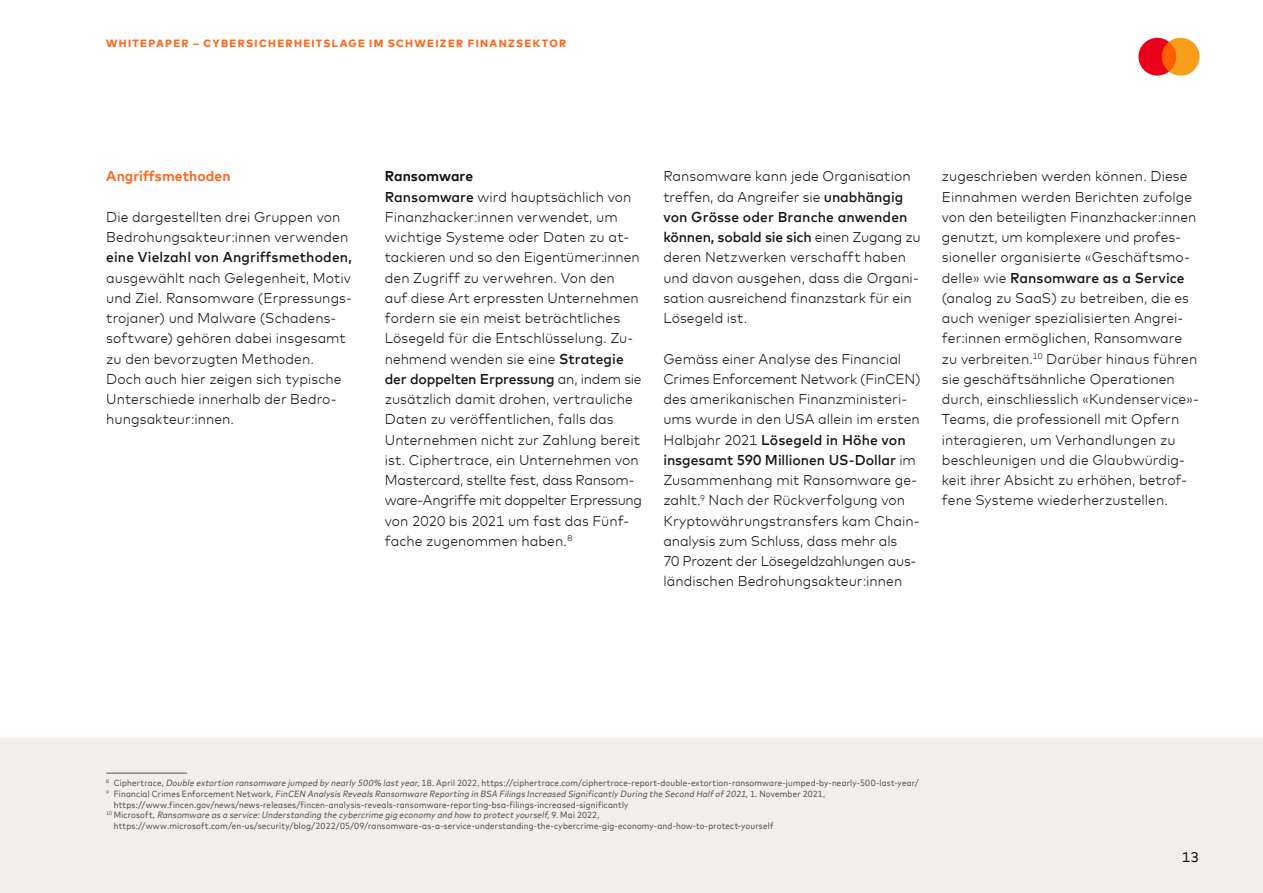
<style>
.page{position:relative;width:1263px;height:893px;background:#fff}
.page>*{position:absolute;margin:0;border:0;box-sizing:border-box;transform-origin:0 0}
.t1{font:300 14.25px/20.2px "Mark Offc For MC";color:#141413}
.t2{font:500 14.25px "Mark Offc For MC";letter-spacing:.01em;color:#141413}
.t3{font:700 14.25px "Mark Offc For MC";letter-spacing:.01em;color:#ff671b}
.t4{font:14.25px "Mark Offc For MC";color:#000}
.t5{font:800 10.5px "Mark Offc For MC";letter-spacing:.125em;color:#ff671b}
.t6{font:9px "Mark For MC Nrw";letter-spacing:.025em;color:#54524f}
.t7{font:italic 9px "Mark For MC Nrw";color:#54524f}
.s1{font-weight:700}
.s2{font-weight:500}
.s3{font-style:italic}
.s4{font-style:normal}
</style>
<div class="page">
<svg style="left:1138px;top:38px;width:61px;height:38px;background:#f56d3c"></svg>
<div style="left:0;top:738px;width:1263px;height:155px;background:#f1efeb"></div>
<hr style="left:106px;top:773px;width:81px;height:1px;background:#54524f">
<p class="t5" style="left:106px;top:35px;width:461px">WHITEPAPER – CYBERSICHERHEITSLAGE IM SCHWEIZER FINANZSEKTOR</p>
<p class="t3" style="left:106px;top:165px;width:126px">Angriffsmethoden</p>
<p class="t1" style="left:106px;top:206px;width:244px">Die dargestellten drei Gruppen von<br>Bedrohungsakteur:innen verwenden</p>
<p class="t2" style="left:106px;top:247px;width:247px">eine Vielzahl von Angriffsmethoden,</p>
<p class="t1" style="left:106px;top:266px;width:247px">ausgewählt nach Gelegenheit, Motiv und Ziel. Ransomware (Erpressungs&shy;trojaner) und Malware (Schadens&shy;software) gehören dabei insgesamt zu den bevorzugten Methoden.<br>Doch auch hier zeigen sich typische Unterschiede innerhalb der Bedro&shy;hungsakteur:innen.</p>
<p class="t1" style="left:385px;top:165px;width:259px"><span class="s1">Ransomware<br></span><span class="s2">Ransomware</span> wird hauptsächlich von Finanzhacker:innen verwendet, um wichtige Systeme oder Daten zu at&shy;tackieren und so den Eigentümer:innen den Zugriff zu verwehren. Von den<br>auf diese Art erpressten Unternehmen fordern sie ein meist beträchtliches Lösegeld für die Entschlüsselung. Zu&shy;nehmend wenden sie eine <span class="s2">Strategie der doppelten Erpressung</span> an, indem sie zusätzlich damit drohen, vertrauliche Daten zu veröffentlichen, falls das Unternehmen nicht zur Zahlung bereit ist. Ciphertrace, ein Unternehmen von Mastercard, stellte fest, dass Ransom&shy;ware-Angriffe mit doppelter Erpressung von 2020 bis 2021 um fast das Fünf&shy;fache zugenommen haben.<sup>8</sup></p>
<p class="t1" style="left:663px;top:165px;width:259px">Ransomware kann jede Organisation treffen, da Angreifer sie <span class="s2">unabhängig von Grösse oder Branche anwenden können, sobald sie sich</span> einen Zugang zu deren Netzwerken verschafft haben und davon ausgehen, dass die Organi&shy;sation ausreichend finanzstark für ein Lösegeld ist.</p>
<p class="t1" style="left:663px;top:347px;width:259px">Gemäss einer Analyse des Financial Crimes Enforcement Network (FinCEN) des amerikanischen Finanzministeri&shy;ums wurde in den USA allein im ersten Halbjahr 2021 <span class="s2">Lösegeld in Höhe von insgesamt 590 Millionen US-Dollar</span> im Zusammenhang mit Ransomware ge&shy;zahlt.<sup>9</sup> Nach der Rückverfolgung von Kryptowährungstransfers kam Chain&shy;analysis zum Schluss, dass mehr als<br>70 Prozent der Lösegeldzahlungen aus&shy;ländischen Bedrohungsakteur:innen</p>
<p class="t1" style="left:942px;top:165px;width:258px">zugeschrieben werden können. Diese Einnahmen werden Berichten zufolge von den beteiligten Finanzhacker:innen genutzt, um komplexere und profes&shy;sioneller organisierte «Geschäftsmo&shy;delle» wie <span class="s2">Ransomware as a Service </span>(analog zu SaaS) zu betreiben, die es auch weniger spezialisierten Angrei&shy;fer:innen ermöglichen, Ransomware zu verbreiten.<sup>10</sup> Darüber hinaus führen sie geschäftsähnliche Operationen durch, einschliesslich «Kundenservice»- Teams, die professionell mit Opfern interagieren, um Verhandlungen zu beschleunigen und die Glaubwürdig&shy;keit ihrer Absicht zu erhöhen, betrof&shy;fene Systeme wiederherzustellen.</p>
<p class="t6" style="left:106px;top:776px;width:814px"><sup>8</sup> Ciphertrace, <span class="s3">Double extortion ransomware jumped by nearly 500% lastyear,</span>18. April 2022, https://ciphertrace.com/ciphertrace-report-double-extortion-ransomware-jumped-by-nearly-500-last-year/</p>
<p class="t7" style="left:106px;top:787px;width:720px"><sup>9</sup> <span class="s4">F i n a n c i a l C r i m e s E n fo r c e m e n t N e t w o r k ,</span> FinCEN Analysis Reveals Ransomware Reporting in BSA Filings Increased Significantly During the Second Halfof2021,<span class="s4">1 . N ov e m b e r 2 0 2 1 ,</span></p>
<p class="t6" style="left:114px;top:798px;width:516px">https://www.fincen.gov/news/news-releases/fincen-analysis-reveals-ransomware-reporting-bsa-filings-increased-significantly</p>
<p class="t7" style="left:106px;top:808px;width:495px"><sup>1</sup> <sup>0</sup> <span class="s4">M i c r o s o f t ,</span> Ransomware as a service:Understanding the cybercrime gig economy and how to protectyourself,<span class="s4">9 . M a i 2 0 2 2 ,</span></p>
<p class="t6" style="left:114px;top:819px;width:661px">https://www.microsoft.com/en-us/security/blog/2022/05/09/ransomware-as-a-service-understanding-the-cybercrime-gig-economy-and-how-to-protect-yourself</p>
<p class="t4" style="left:1182px;top:846px;width:19px">13</p>
</div>
